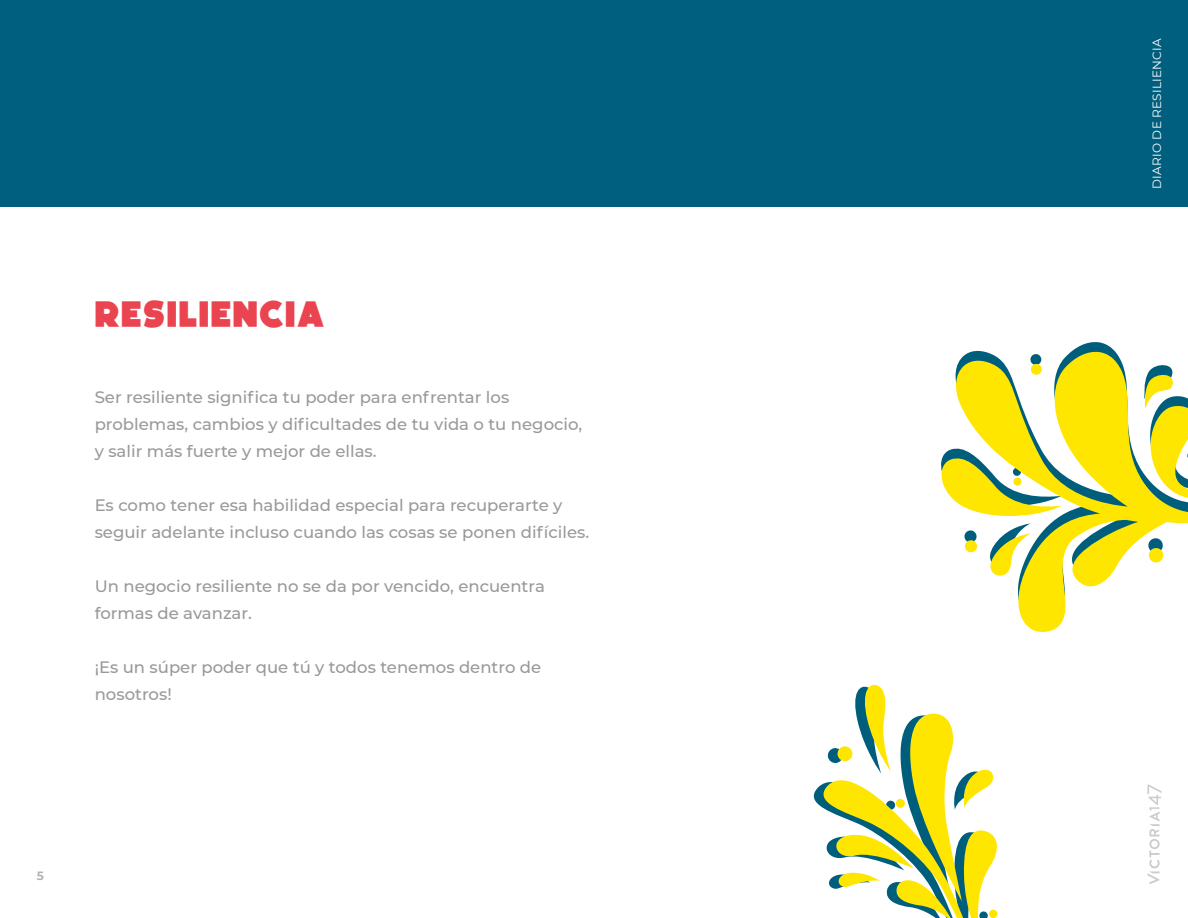
<style>
.page{position:relative;width:1188px;height:918px;background:#fff}
.page>*{position:absolute;margin:0;border:0;box-sizing:border-box;transform-origin:0 0}
.t1{font:37.5px "Boldfinger";letter-spacing:.03em;color:#ea4450}
.t2{font:500 16.5px/27px "Montserrat";color:#999}
.t3{font:12px "Montserrat";letter-spacing:.02em;color:#fff}
.t4{font:700 12px "Montserrat";color:#b3b3b3}
</style>
<div class="page">
<svg style="left:1147px;top:785px;width:15px;height:99px"></svg>
<div style="left:0;top:0;width:1188px;height:206px;background:#005f7e"></div>
<svg style="left:813px;top:685px;width:184px;height:233px"></svg>
<div style="left:989px;top:909px;width:9px;height:9px;background:#ffe600;border-radius:50%"></div>
<svg style="left:977px;top:342px;width:138px;height:9px"></svg>
<svg style="left:955px;top:351px;width:233px;height:281px"></svg>
<svg style="left:1148px;top:537px;width:16px;height:26px"></svg>
<svg style="left:1030px;top:353px;width:12px;height:22px"></svg>
<svg style="left:1142px;top:362px;width:46px;height:143px"></svg>
<svg style="left:941px;top:445px;width:121px;height:133px"></svg>
<h1 class="t1" style="left:95px;top:293px;width:231px">RESILIENCIA</h1>
<p class="t2" style="left:95px;top:383px;width:489px">Ser resiliente significa tu poder para enfrentar los problemas, cambios y dificultades de tu vida o tu negocio, y salir más fuerte y mejor de ellas.</p>
<p class="t2" style="left:95px;top:491px;width:496px">Es como tener esa habilidad especial para recuperarte y seguir adelante incluso cuando las cosas se ponen difíciles.</p>
<p class="t2" style="left:95px;top:572px;width:452px">Un negocio resiliente no se da por vencido, encuentra formas de avanzar.</p>
<p class="t2" style="left:95px;top:653px;width:448px">¡Es un súper poder que tú y todos tenemos dentro de nosotros!</p>
<p class="t4" style="left:37px;top:867px;width:9px">5</p>
<p class="t3" style="left:1149px;top:189px;width:152px;rotate:-90deg">DIARIO DE RESILIENCIA</p>
</div>
